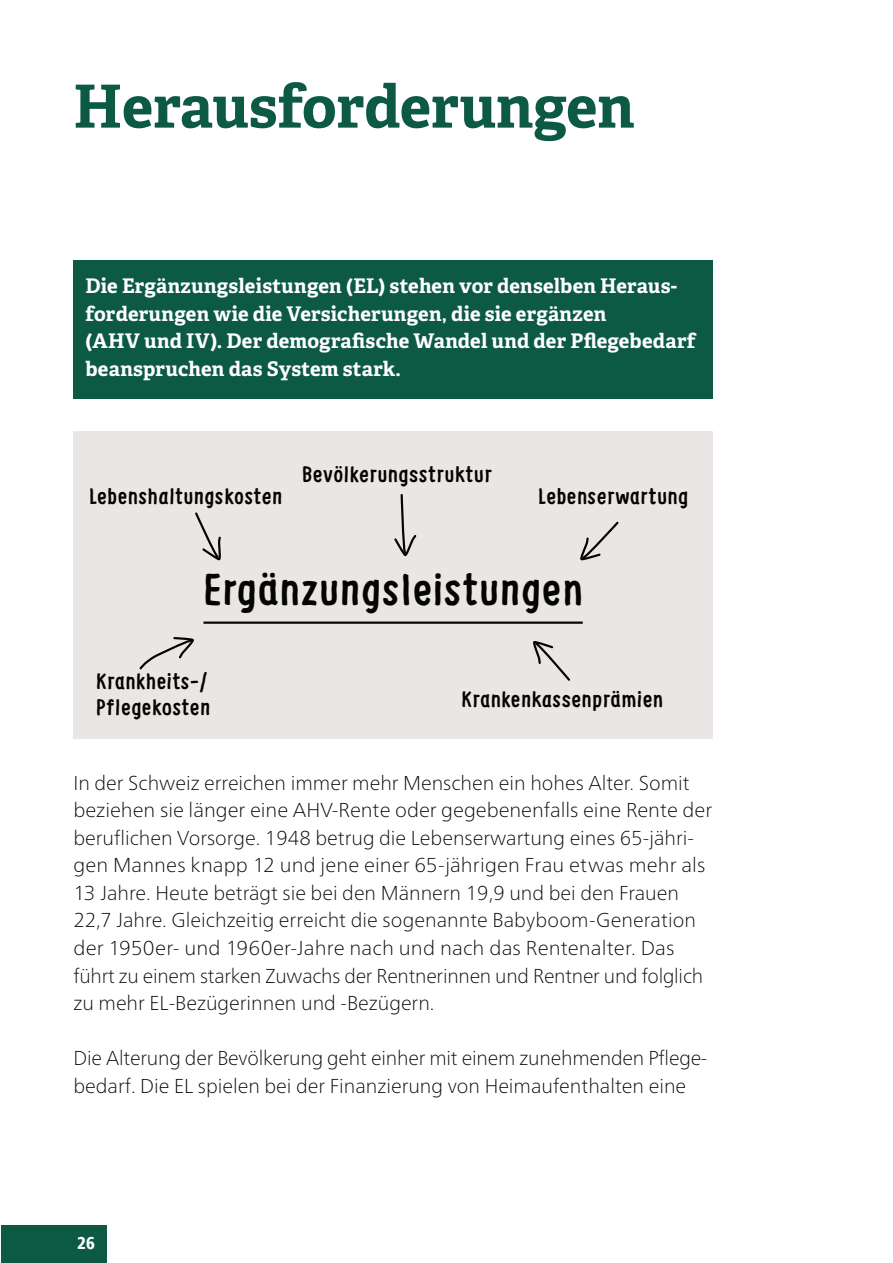
<style>
.page{position:relative;width:893px;height:1263px;background:#fff}
.page>*{position:absolute;margin:0;border:0;box-sizing:border-box;transform-origin:0 0}
.t1{font:700 59.4px "Adelle";color:#0c5944}
.t2{font:700 44.25px "Supernettcn";letter-spacing:.04em;color:#040503}
.t3{font:700 22.05px/26.5px "Supernettcn";letter-spacing:.04em;color:#040503}
.t4{font:100 20.1px/27.6px "Frutiger Neue LT Pro";color:#040503}
.t5{font:700 20.1px/27.6px "Adelle";letter-spacing:.01em;color:#fff}
.t6{font:900 condensed 16.95px "Frutiger LT Pro";color:#fff}
</style>
<div class="page">
<div style="left:1px;top:1225px;width:106px;height:38px;background:#0c5944"></div>
<div style="left:73px;top:260px;width:640px;height:139px;background:#0c5944"></div>
<div style="left:73px;top:431px;width:640px;height:307px;background:#e9e6e5"></div>
<hr style="left:203px;top:622px;width:380px;height:2px;background:#040503">
<svg style="left:394px;top:494px;width:23px;height:63px"></svg>
<svg style="left:139px;top:637px;width:55px;height:33px"></svg>
<svg style="left:580px;top:521px;width:39px;height:39px"></svg>
<svg style="left:195px;top:512px;width:26px;height:49px"></svg>
<svg style="left:533px;top:641px;width:37px;height:40px"></svg>
<h1 class="t1" style="left:73px;top:83px;width:562px">Herausforderungen</h1>
<p class="t5" style="left:85px;top:274px;width:612px">Die Ergänzungsleistungen (EL) stehen vor denselben Heraus&shy;forderungen wie die Versicherungen, die sie ergänzen<br>(AHV und IV). Der demografische Wandel und der Pflegebedarf beanspruchen das System stark.</p>
<p class="t3" style="left:89px;top:485px;width:194px">Lebenshaltungskosten</p>
<p class="t3" style="left:302px;top:463px;width:191px">Bevölkerungsstruktur</p>
<p class="t3" style="left:539px;top:485px;width:151px">Lebenserwartung</p>
<h2 class="t2" style="left:203px;top:573px;width:381px">Ergänzungsleistungen</h2>
<p class="t3" style="left:96px;top:670px;width:115px">Krankheits-/<br>Pflegekosten</p>
<p class="t3" style="left:462px;top:688px;width:203px">Krankenkassenprämien</p>
<p class="t4" style="left:73px;top:770px;width:640px">In der Schweiz erreichen immer mehr Menschen ein hohes Alter. Somit beziehen sie länger eine AHV-Rente oder gegebenenfalls eine Rente der beruflichen Vorsorge. 1948 betrug die Lebenserwartung eines 65-jähri&shy;gen Mannes knapp 12 und jene einer 65-jährigen Frau etwas mehr als 13 Jahre. Heute beträgt sie bei den Männern 19,9 und bei den Frauen 22,7 Jahre. Gleichzeitig erreicht die sogenannte Babyboom-Generation der 1950er- und 1960er-Jahre nach und nach das Rentenalter. Das führt zu einem starken Zuwachs der Rentnerinnen und Rentner und folglich zu mehr EL-Bezügerinnen und -Bezügern.</p>
<p class="t4" style="left:73px;top:1046px;width:635px">Die Alterung der Bevölkerung geht einher mit einem zunehmenden Pflege&shy;bedarf. Die EL spielen bei der Finanzierung von Heimaufenthalten eine</p>
<p class="t6" style="left:77px;top:1233px;width:20px">26</p>
</div>
